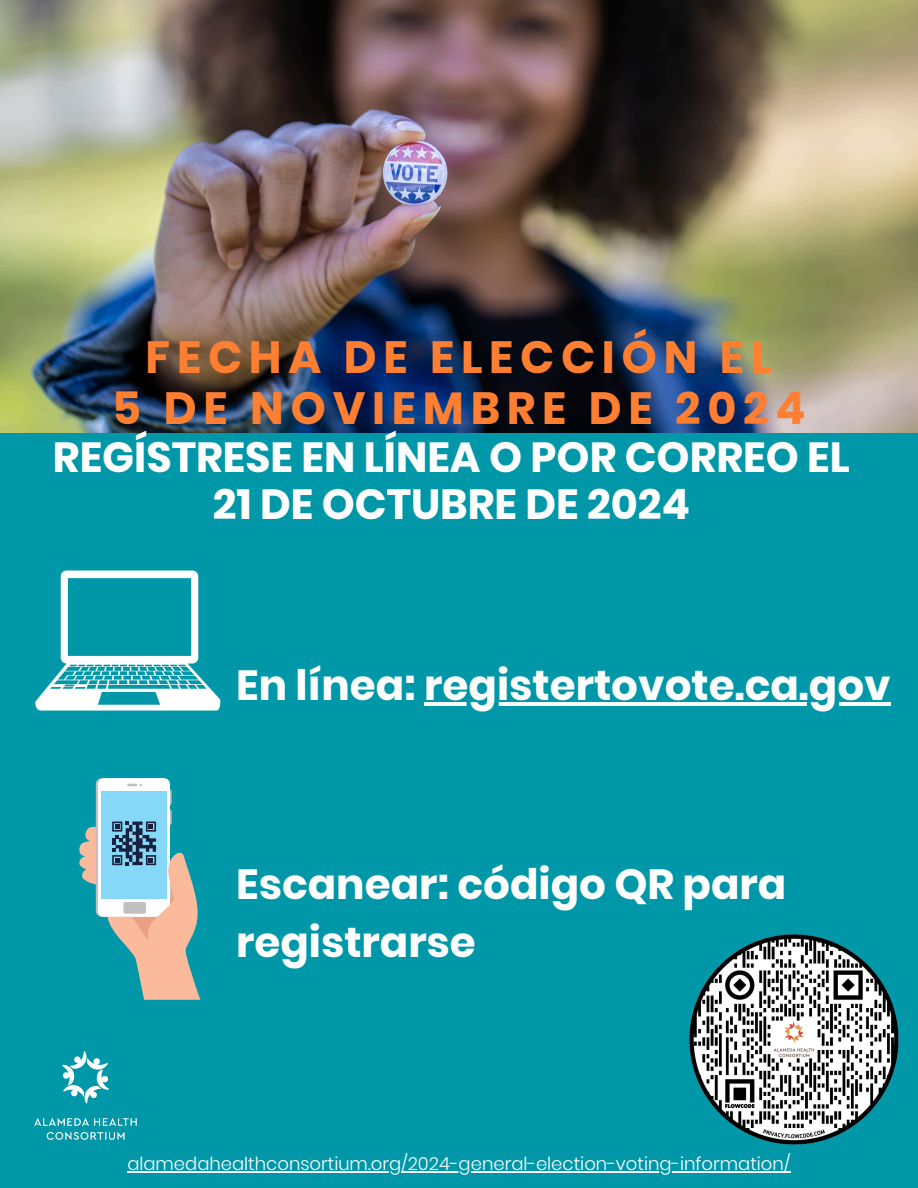
<style>
.page{position:relative;width:918px;height:1188px;background:#0097a9}
.page>*{position:absolute;margin:0;border:0;box-sizing:border-box;transform-origin:0 0}
.t1{font:700 45px/51.8px "Poppins";letter-spacing:.15em;color:#ff7f32;text-align:center}
.t2{font:700 42px/58.5px "Poppins";color:#fff}
.t3{font:300 18px "Poppins";color:#fff}
</style>
<div class="page">
<div style="left:166px;top:789px;width:6px;height:16px;background:#c1c0c1;border-radius:3px"></div>
<div style="left:166px;top:809px;width:6px;height:16px;background:#c1c0c1;border-radius:3px"></div>
<div style="left:98px;top:778px;width:72px;height:139px;background:#fff;border-radius:6px"></div>
<svg style="left:127px;top:784px;width:15px;height:2px"></svg>
<div style="left:101px;top:791px;width:66px;height:108px;background:#85d8f7"></div>
<svg style="left:79px;top:822px;width:121px;height:178px"></svg>
<img style="left:689px;top:934px;width:210px;height:211px">
<img style="left:35px;top:1052px;width:101px;height:87px">
<svg style="left:35px;top:571px;width:186px;height:139px"></svg>
<hr style="left:424px;top:702px;width:467px;height:4px;background:#fff">
<img style="left:0;top:0;width:918px;height:432px">
<hr style="left:127px;top:1172px;width:664px;height:1px;background:#fff">
<p class="t1" style="left:112px;top:331px;width:695px">FECHA DE ELECCIÓN EL<br>5 DE NOVIEMBRE DE 2024</p>
<h2 class="t2" style="left:53px;top:433px;width:798px;line-height:47.2px;text-align:center">REGÍSTRESE EN LÍNEA O POR CORREO EL<br>21 DE OCTUBRE DE 2024</h2>
<p class="t2" style="left:236px;top:656px;width:656px">En línea: registertovote.ca.gov</p>
<p class="t2" style="left:236px;top:855px;width:552px">Escanear: código QR para registrarse</p>
<p class="t3" style="left:127px;top:1152px;width:665px">alamedahealthconsortium.org/2024-general-election-voting-information/</p>
</div>
